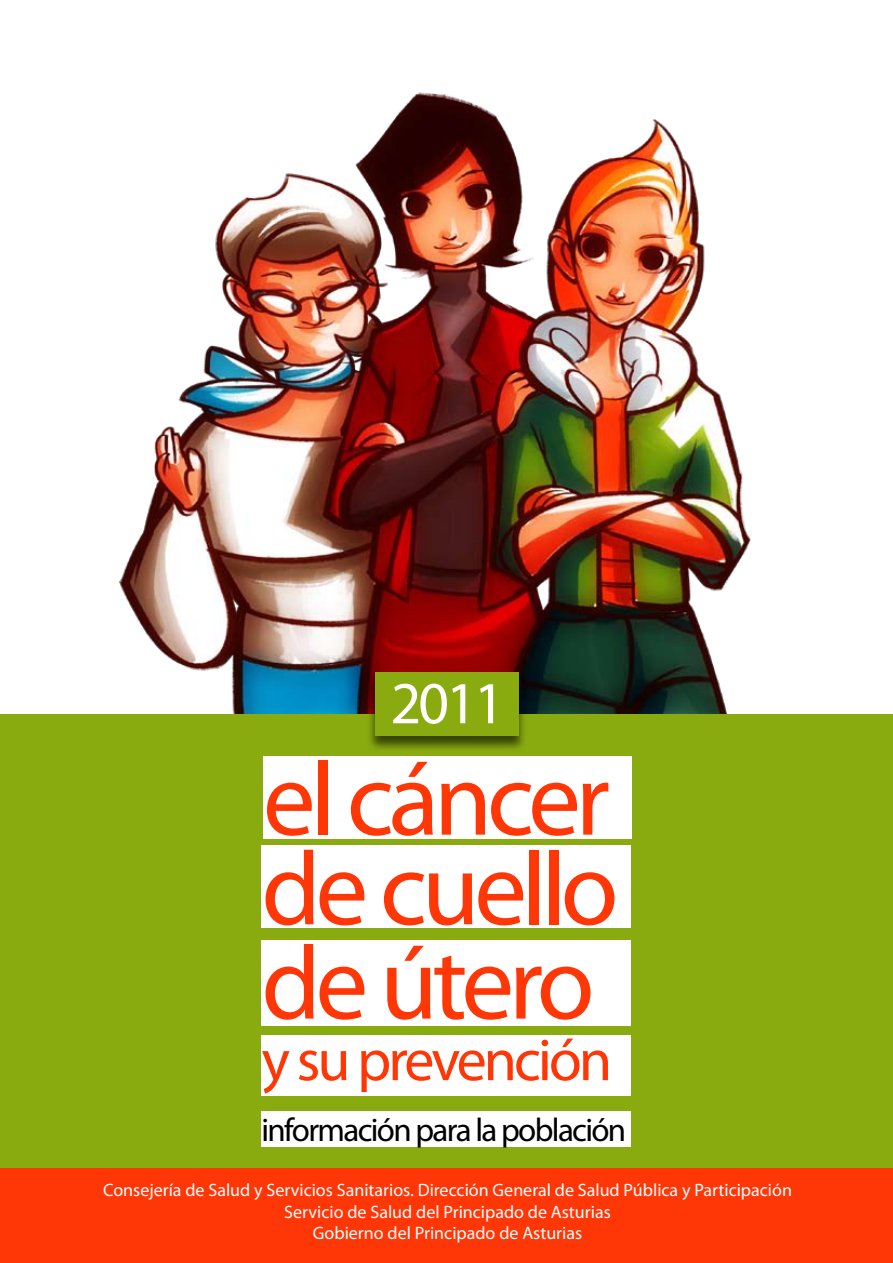
<style>
.page{position:relative;width:893px;height:1263px;background:#fff}
.page>*{position:absolute;margin:0;border:0;box-sizing:border-box;transform-origin:0 0}
.t1{font:105px/89.6px "Myriad Pro";letter-spacing:-.05em;color:#ff3606}
.t2{font:60px "Myriad Pro";letter-spacing:-.05em;color:#ff3606}
.t3{font:60px "Myriad Pro";color:#fff}
.t4{font:33px "Myriad Pro";letter-spacing:-.05em;color:#000}
.t5{font:18px/21.6px "Myriad Pro";color:#fff;text-align:center}
</style>
<div class="page">
<img style="left:119px;top:92px;width:632px;height:622px">
<div style="left:0;top:714px;width:893px;height:507px;background:#8aab0f"></div>
<div style="left:0;top:1168px;width:893px;height:95px;background:#ff3606"></div>
<div style="left:263px;top:756px;width:368px;height:83px;background:#fff"></div>
<div style="left:262px;top:845px;width:369px;height:83px;background:#fff"></div>
<div style="left:262px;top:1111px;width:369px;height:35px;background:#fff"></div>
<div style="left:262px;top:1035px;width:369px;height:60px;background:#fff"></div>
<div style="left:262px;top:940px;width:369px;height:85px;background:#fff"></div>
<div style="left:366px;top:672px;width:160px;height:80px;background:#000;opacity:.6"></div>
<div style="left:375px;top:672px;width:143px;height:64px;background:#8aab0f"></div>
<h2 class="t3" style="left:390px;top:666px;width:116px">2011</h2>
<h1 class="t1" style="left:262px;top:753px;width:358px">el cáncer de cuello</h1>
<h1 class="t1" style="left:262px;top:937px;width:334px">de útero</h1>
<h2 class="t2" style="left:262px;top:1023px;width:352px">y su prevención</h2>
<h3 class="t4" style="left:262px;top:1109px;width:366px">información para la población</h3>
<p class="t5" style="left:103px;top:1179px;width:690px">Consejería de Salud y Servicios Sanitarios. Dirección General de Salud Pública y Participación<br>Servicio de Salud del Principado de Asturias<br>Gobierno del Principado de Asturias</p>
</div>
